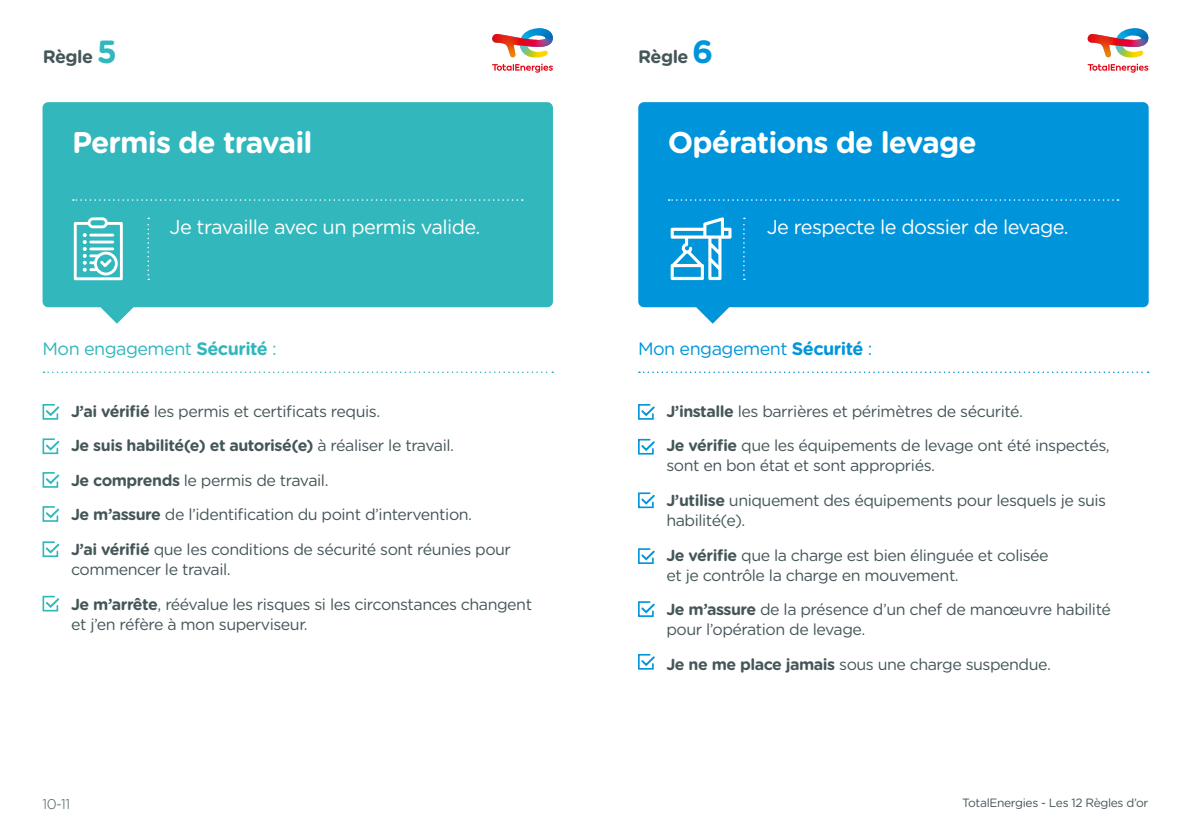
<style>
.page{position:relative;width:1191px;height:840px;background:#fff}
.page>*{position:absolute;margin:0;border:0;box-sizing:border-box;transform-origin:0 0}
.t1{font:700 30px "Gotham Rounded";letter-spacing:-.03em;color:#fff}
.t2{font:20px "Gotham Rounded";letter-spacing:-.03em;color:#fff}
.t3{font:18px "Gotham Rounded";letter-spacing:-.03em;color:#31b7bc}
.t4{font:18px "Gotham Rounded";letter-spacing:-.03em;color:#0095db}
.t5{font:700 18px "Gotham Rounded";letter-spacing:-.03em;color:#455659}
.t6{font:16px/34.6px "Gotham Rounded";letter-spacing:-.03em;color:#455659}
.t7{font:300 14px "Gotham Rounded";color:#455659}
.t8{font:12px "Gotham Rounded";letter-spacing:-.03em;color:#455659}
.s1{font-size:32px;color:#31b7bc}
.s2{font-size:32px;color:#0095db}
.s3{font-weight:700}
</style>
<div class="page">
<svg style="left:43px;top:102px;width:510px;height:221px;background:#40bcc1"></svg>
<svg style="left:42px;top:404px;width:18px;height:16px"></svg>
<svg style="left:42px;top:438px;width:18px;height:16px"></svg>
<svg style="left:42px;top:472px;width:18px;height:16px"></svg>
<svg style="left:42px;top:506px;width:18px;height:16px"></svg>
<svg style="left:42px;top:541px;width:18px;height:16px"></svg>
<svg style="left:42px;top:595px;width:18px;height:17px"></svg>
<svg style="left:73px;top:199px;width:450px;height:2px"></svg>
<svg style="left:147px;top:217px;width:2px;height:63px"></svg>
<svg style="left:74px;top:217px;width:49px;height:63px"></svg>
<svg style="left:638px;top:102px;width:510px;height:221px;background:#129cdd"></svg>
<svg style="left:638px;top:404px;width:17px;height:16px"></svg>
<svg style="left:638px;top:438px;width:17px;height:17px"></svg>
<svg style="left:638px;top:492px;width:17px;height:16px"></svg>
<svg style="left:638px;top:548px;width:17px;height:16px"></svg>
<svg style="left:638px;top:601px;width:17px;height:16px"></svg>
<svg style="left:638px;top:653px;width:17px;height:17px"></svg>
<svg style="left:668px;top:199px;width:450px;height:2px"></svg>
<svg style="left:743px;top:217px;width:2px;height:63px"></svg>
<svg style="left:670px;top:217px;width:61px;height:63px"></svg>
<svg style="left:1087px;top:64px;width:61px;height:9px"></svg>
<svg style="left:1087px;top:28px;width:61px;height:30px"></svg>
<svg style="left:492px;top:64px;width:61px;height:9px"></svg>
<svg style="left:492px;top:28px;width:61px;height:30px"></svg>
<svg style="left:639px;top:371px;width:509px;height:2px"></svg>
<svg style="left:43px;top:371px;width:510px;height:2px"></svg>
<p class="t5" style="left:43px;top:43px;width:76px">Règle <span class="s1">5</span></p>
<p class="t5" style="left:638px;top:43px;width:77px">Règle <span class="s2">6</span></p>
<h1 class="t1" style="left:72px;top:121px;width:242px">Permis de travail</h1>
<p class="t2" style="left:169px;top:213px;width:312px">Je travaille avec un permis valide.</p>
<h1 class="t1" style="left:668px;top:121px;width:310px">Opérations de levage</h1>
<p class="t2" style="left:766px;top:213px;width:303px">Je respecte le dossier de levage.</p>
<p class="t3" style="left:43px;top:336px;width:236px">Mon engagement <span class="s3">Sécurité</span> :</p>
<p class="t4" style="left:638px;top:336px;width:236px">Mon engagement <span class="s3">Sécurité</span> :</p>
<p class="t6" style="left:71px;top:393px;width:441px"><span class="s3">J’ai vérifié</span> les permis et certificats requis.<br><span class="s3">Je suis habilité(e) et autorisé(e)</span> à réaliser le travail.<br><span class="s3">Je comprends</span> le permis de travail.<br><span class="s3">Je m’assure</span> de l’identification du point d’intervention.<br><span class="s3">J’ai vérifié</span> que les conditions de sécurité sont réunies pour</p>
<p class="t6" style="left:71px;top:551px;width:462px">commencer le travail.<br><span class="s3">Je m’arrête</span>, réévalue les risques si les circonstances changent</p>
<p class="t6" style="left:71px;top:605px;width:238px">et j’en réfère à mon superviseur.</p>
<p class="t6" style="left:666px;top:393px;width:445px"><span class="s3">J’installe</span> les barrières et périmètres de sécurité.<br><span class="s3">Je vérifie</span> que les équipements de levage ont été inspectés,</p>
<p class="t6" style="left:666px;top:447px;width:441px">sont en bon état et sont appropriés.<br><span class="s3">J’utilise</span> uniquement des équipements pour lesquels je suis</p>
<p class="t6" style="left:666px;top:502px;width:384px">habilité(e).<br><span class="s3">Je vérifie</span> que la charge est bien élinguée et colisée</p>
<p class="t6" style="left:666px;top:556px;width:446px">et je contrôle la charge en mouvement.<br><span class="s3">Je m’assure</span> de la présence d’un chef de manœuvre habilité</p>
<p class="t6" style="left:666px;top:611px;width:386px">pour l’opération de levage.<br><span class="s3">Je ne me place jamais</span> sous une charge suspendue.</p>
<p class="t7" style="left:43px;top:793px;width:29px">10-11</p>
<p class="t8" style="left:962px;top:794px;width:188px">TotalEnergies - Les 12 Règles d’or</p>
</div>
